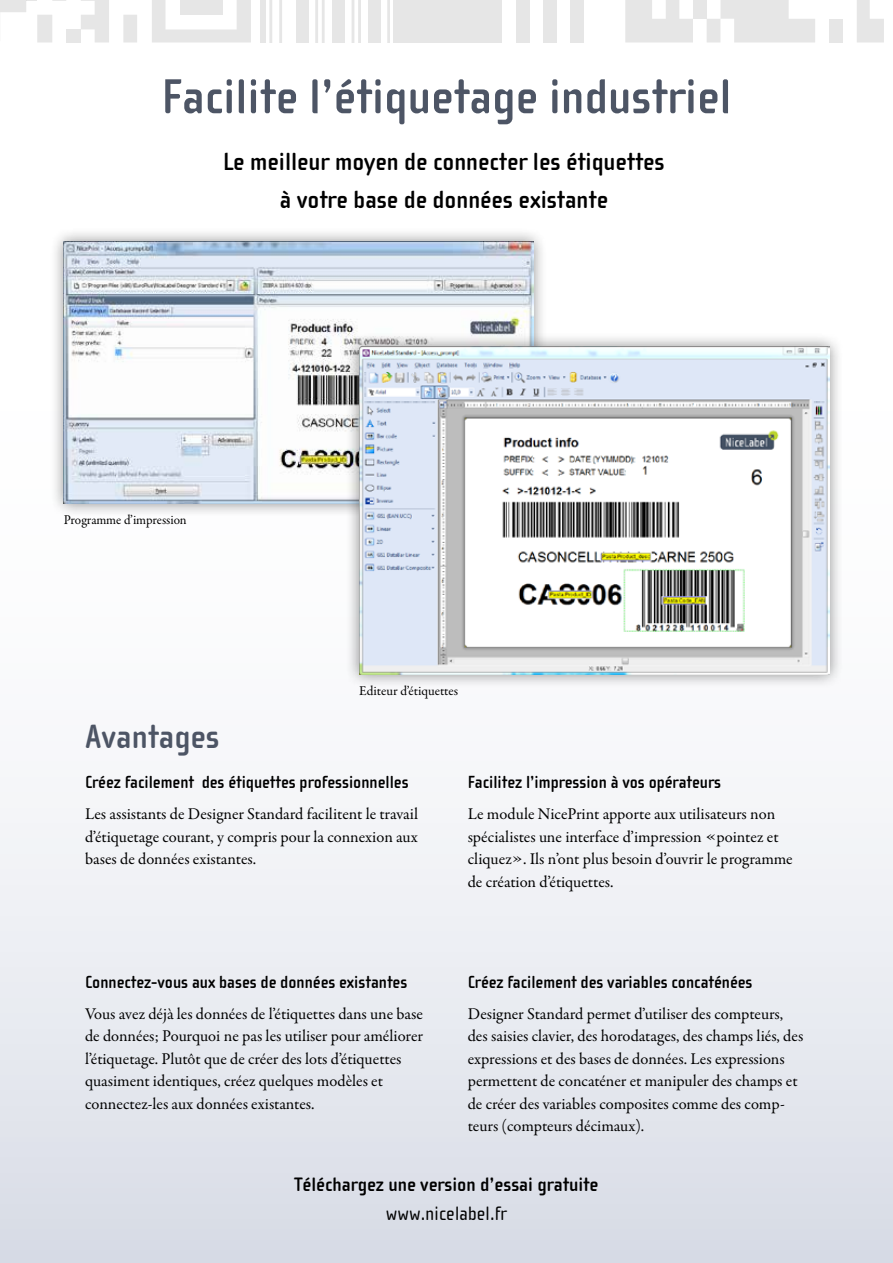
<style>
.page{position:relative;width:893px;height:1263px;background:#fff}
.page>*{position:absolute;margin:0;border:0;box-sizing:border-box;transform-origin:0 0}
.t1{font:700 50.25px "Cholla Sans";color:#4d5565}
.t2{font:700 34.5px "Cholla Sans";color:#4d5565}
.t3{font:700 25.5px/37.5px "Cholla Sans";color:#000;text-align:center}
.t4{font:700 19.95px "Cholla Sans";color:#000}
.t5{font:19.95px "Cholla Sans";color:#000}
.t6{font:700 18px "Cholla Sans";color:#000}
.t7{font:16.5px/22.5px "Garamond Premr Pro";color:#000}
.t8{font:13.5px "Garamond Premr Pro";letter-spacing:-.005em;color:#000}
</style>
<div class="page">
<div style="left:0;top:0;width:893px;height:1263px;background:linear-gradient(to bottom,#fff,#e2e5ec)"></div>
<svg style="left:152px;top:0;width:99px;height:43px"></svg>
<svg style="left:0;top:0;width:137px;height:43px"></svg>
<div style="left:66px;top:29px;width:15px;height:14px;background:#e6e6e6"></div>
<div style="left:180px;top:0;width:42px;height:15px;background:#e6e6e6"></div>
<div style="left:296px;top:0;width:12px;height:43px;background:#e6e6e6"></div>
<div style="left:332px;top:0;width:12px;height:43px;background:#e6e6e6"></div>
<div style="left:368px;top:0;width:12px;height:43px;background:#e6e6e6"></div>
<div style="left:260px;top:0;width:6px;height:43px;background:#e6e6e6"></div>
<svg style="left:269px;top:0;width:3px;height:43px"></svg>
<svg style="left:279px;top:0;width:3px;height:43px"></svg>
<svg style="left:315px;top:0;width:10px;height:43px"></svg>
<svg style="left:352px;top:0;width:9px;height:43px"></svg>
<svg style="left:387px;top:0;width:2px;height:43px"></svg>
<div style="left:394px;top:0;width:108px;height:43px;background:#e6e6e6"></div>
<svg style="left:707px;top:0;width:108px;height:43px"></svg>
<svg style="left:857px;top:0;width:27px;height:43px"></svg>
<svg style="left:625px;top:0;width:68px;height:43px"></svg>
<div style="left:516px;top:0;width:13px;height:43px;background:#e6e6e6"></div>
<div style="left:543px;top:0;width:13px;height:43px;background:#e6e6e6"></div>
<div style="left:571px;top:0;width:13px;height:43px;background:#e6e6e6"></div>
<div style="left:829px;top:19px;width:14px;height:24px;background:#e6e6e6"></div>
<div style="left:693px;top:0;width:14px;height:19px;background:#e6e6e6"></div>
<div style="left:50px;top:228px;width:497px;height:290px;background:#000;opacity:.45"></div>
<img style="left:64px;top:242px;width:469px;height:262px">
<div style="left:345px;top:333px;width:499px;height:355px;background:#000;opacity:.45"></div>
<img style="left:359px;top:347px;width:471px;height:327px">
<h1 class="t1" style="left:161px;top:69px;width:571px">Facilite l’étiquetage industriel</h1>
<h3 class="t3" style="left:223px;top:143px;width:443px">Le meilleur moyen de connecter les étiquettes à votre base de données existante</h3>
<p class="t8" style="left:64px;top:511px;width:124px">Programme d’impression</p>
<p class="t8" style="left:359px;top:683px;width:101px">Editeur d’étiquettes</p>
<h2 class="t2" style="left:85px;top:718px;width:136px">Avantages</h2>
<p class="t6" style="left:85px;top:772px;width:325px">Créez facilement des étiquettes professionnelles</p>
<p class="t7" style="left:85px;top:803px;width:335px;text-align:justify">Les assistants de Designer Standard facilitent le travail d’étiquetage courant, y compris pour la connexion aux bases de données existantes.</p>
<p class="t6" style="left:468px;top:772px;width:255px">Facilitez l’impression à vos opérateurs</p>
<p class="t7" style="left:468px;top:803px;width:326px">Le module NicePrint apporte aux utilisateurs non spécialistes une interface d’impression «pointez et cliquez». Ils n’ont plus besoin d’ouvrir le programme de création d’étiquettes.</p>
<p class="t6" style="left:85px;top:972px;width:324px">Connectez-vous aux bases de données existantes</p>
<p class="t7" style="left:85px;top:1002px;width:339px">Vous avez déjà les données de l’étiquettes dans une base de données; Pourquoi ne pas les utiliser pour améliorer l’étiquetage. Plutôt que de créer des lots d’étiquettes quasiment identiques, créez quelques modèles et connectez-les aux données existantes.</p>
<p class="t6" style="left:468px;top:972px;width:286px">Créez facilement des variables concaténées</p>
<p class="t7" style="left:468px;top:1002px;width:337px">Designer Standard permet d’utiliser des compteurs, des saisies clavier, des horodatages, des champs liés, des expressions et des bases de données. Les expressions permettent de concaténer et manipuler des champs et de créer des variables composites comme des comp&shy;teurs (compteurs décimaux).</p>
<p class="t4" style="left:295px;top:1174px;width:305px">Téléchargez une version d’essai gratuite</p>
<p class="t5" style="left:386px;top:1202px;width:123px">www.nicelabel.fr</p>
</div>
